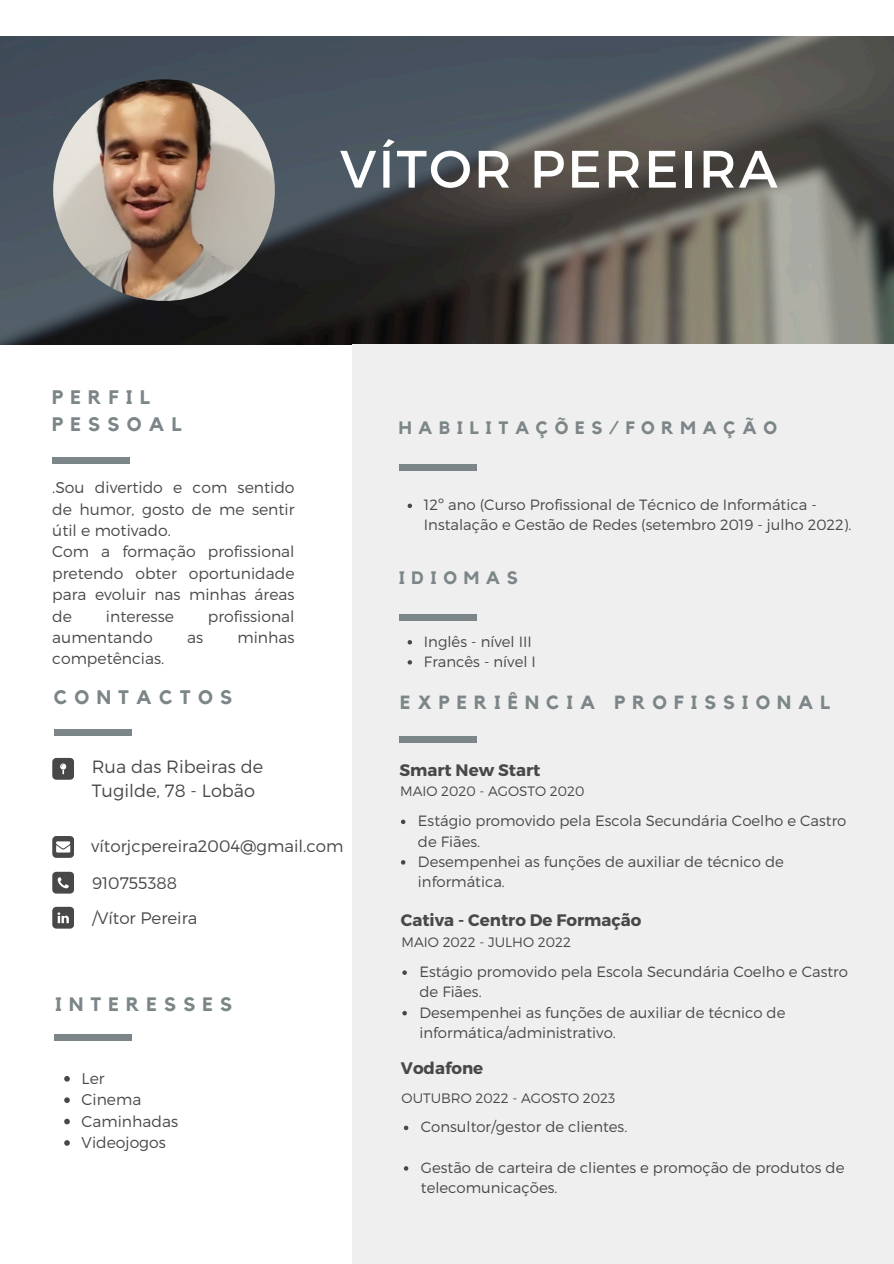
<style>
.page{position:relative;width:894px;height:1264px;background:#fff}
.page>*{position:absolute;margin:0;border:0;box-sizing:border-box;transform-origin:0 0}
.t1{font:52.5px "Montserrat";letter-spacing:.04em;color:#fff}
.t2{font:700 19.5px/27px "Kollektif";letter-spacing:.37em;color:#7c8587}
.t3{font:700 19.35px "Kollektif";letter-spacing:.37em;color:#7c8587}
.t4{font:700 19.05px "Kollektif";letter-spacing:.37em;color:#7c8587}
.t5{font:700 17.85px "Kollektif";letter-spacing:.37em;color:#7c8587}
.t6{font:300 17.7px/24px "Montserrat";color:#484848}
.t7{font:300 16.65px "Montserrat";color:#484848}
.t8{font:700 16.65px "Montserrat";color:#484848}
.t9{font:300 15.6px/21.3px "Montserrat";color:#484848}
.t10{font:300 14.85px/20.2px "Montserrat";color:#484848}
.t11{font:300 13.65px "Montserrat";color:#484848}
</style>
<div class="page">
<img style="left:0;top:36px;width:893px;height:308px">
<img style="left:53px;top:79px;width:222px;height:222px;border-radius:50%">
<div style="left:52px;top:457px;width:78px;height:7px;background:#7c8587"></div>
<svg style="left:64px;top:1076px;width:6px;height:5px"></svg>
<svg style="left:64px;top:1097px;width:6px;height:5px"></svg>
<svg style="left:64px;top:1118px;width:6px;height:6px"></svg>
<svg style="left:64px;top:1140px;width:6px;height:5px"></svg>
<div style="left:54px;top:1033px;width:77px;height:7px;background:#7c8587"></div>
<div style="left:54px;top:729px;width:77px;height:7px;background:#7c8587"></div>
<svg style="left:52px;top:758px;width:22px;height:21px"></svg>
<svg style="left:52px;top:836px;width:22px;height:21px"></svg>
<svg style="left:52px;top:871px;width:22px;height:22px"></svg>
<svg style="left:52px;top:906px;width:22px;height:22px"></svg>
<div style="left:352px;top:344px;width:541px;height:919px;background:#efefef"></div>
<svg style="left:407px;top:503px;width:5px;height:5px"></svg>
<div style="left:398px;top:464px;width:78px;height:7px;background:#7c8587"></div>
<svg style="left:401px;top:819px;width:4px;height:5px"></svg>
<svg style="left:401px;top:860px;width:4px;height:4px"></svg>
<div style="left:399px;top:736px;width:78px;height:7px;background:#7c8587"></div>
<svg style="left:402px;top:970px;width:5px;height:4px"></svg>
<svg style="left:402px;top:1011px;width:5px;height:4px"></svg>
<svg style="left:407px;top:640px;width:5px;height:4px"></svg>
<svg style="left:407px;top:660px;width:5px;height:4px"></svg>
<div style="left:398px;top:614px;width:78px;height:6px;background:#7c8587"></div>
<svg style="left:404px;top:1125px;width:4px;height:5px"></svg>
<svg style="left:404px;top:1166px;width:4px;height:4px"></svg>
<h2 class="t1" style="left:340px;top:135px;width:439px">VÍTOR PEREIRA</h2>
<h1 class="t2" style="left:52px;top:384px;width:131px">PERFIL<br>PESSOAL</h1>
<h2 class="t9" style="left:52px;top:476px;width:244px">.Sou divertido e com sentido de humor, gosto de me sentir útil e motivado.<br>Com a formação profissional pretendo obter oportunidade para evoluir nas minhas áreas de</h2>
<h2 class="t9" style="left:106px;top:604px;width:69px">interesse</h2>
<h2 class="t9" style="left:208px;top:604px;width:88px">profissional</h2>
<h2 class="t9" style="left:52px;top:626px;width:102px">aumentando</h2>
<h2 class="t9" style="left:187px;top:626px;width:18px">as</h2>
<h2 class="t9" style="left:237px;top:626px;width:59px">minhas</h2>
<h2 class="t9" style="left:52px;top:647px;width:113px">competências.</h2>
<h5 class="t2" style="left:54px;top:684px;width:180px">CONTACTOS</h5>
<p class="t5" style="left:398px;top:419px;width:380px">HABILITAÇÕES/FORMAÇÃO</p>
<h2 class="t10" style="left:424px;top:494px;width:429px">12º ano (Curso Profissional de Técnico de Informática -<br>Instalação e Gestão de Redes (setembro 2019 - julho 2022).</h2>
<h6 class="t5" style="left:398px;top:570px;width:120px">IDIOMAS</h6>
<p class="t10" style="left:424px;top:630px;width:109px">Inglês - nível III</p>
<p class="t10" style="left:424px;top:650px;width:113px">Francês - nível I</p>
<p class="t4" style="left:400px;top:693px;width:431px">EXPERIÊNCIA PROFISSIONAL</p>
<p class="t6" style="left:92px;top:754px;width:173px">Rua das Ribeiras de<br>Tugilde, 78 - Lobão</p>
<p class="t7" style="left:91px;top:835px;width:254px">vítorjcpereira2004@gmail.com</p>
<h5 class="t7" style="left:92px;top:872px;width:86px">910755388</h5>
<h5 class="t7" style="left:92px;top:907px;width:107px">/Vítor Pereira</h5>
<p class="t3" style="left:55px;top:995px;width:178px">INTERESSES</p>
<p class="t9" style="left:82px;top:1066px;width:24px">Ler</p>
<h2 class="t9" style="left:82px;top:1088px;width:61px">Cinema</h2>
<p class="t9" style="left:82px;top:1109px;width:98px">Caminhadas</p>
<h3 class="t9" style="left:82px;top:1130px;width:86px">Videojogos</h3>
<p class="t8" style="left:399px;top:758px;width:142px">Smart New Start</p>
<p class="t10" style="left:418px;top:810px;width:430px">Estágio promovido pela Escola Secundária Coelho e Castro de Fiães.</p>
<p class="t10" style="left:418px;top:850px;width:367px">Desempenhei as funções de auxiliar de técnico de informática.</p>
<h2 class="t11" style="left:400px;top:782px;width:186px">MAIO 2020 - AGOSTO 2020</h2>
<p class="t8" style="left:401px;top:909px;width:242px">Cativa - Centro De Formação</p>
<p class="t10" style="left:419px;top:961px;width:430px">Estágio promovido pela Escola Secundária Coelho e Castro de Fiães.</p>
<h2 class="t10" style="left:419px;top:1001px;width:367px">Desempenhei as funções de auxiliar de técnico de informática/administrativo.</h2>
<h4 class="t11" style="left:401px;top:933px;width:171px">MAIO 2022 - JULHO 2022</h4>
<h4 class="t8" style="left:401px;top:1056px;width:84px">Vodafone</h4>
<h6 class="t11" style="left:401px;top:1088px;width:215px">OUTUBRO 2022 - AGOSTO 2023</h6>
<p class="t10" style="left:421px;top:1116px;width:208px">Consultor/gestor de clientes.</p>
<p class="t10" style="left:421px;top:1156px;width:425px">Gestão de carteira de clientes e promoção de produtos de telecomunicações.</p>
</div>
